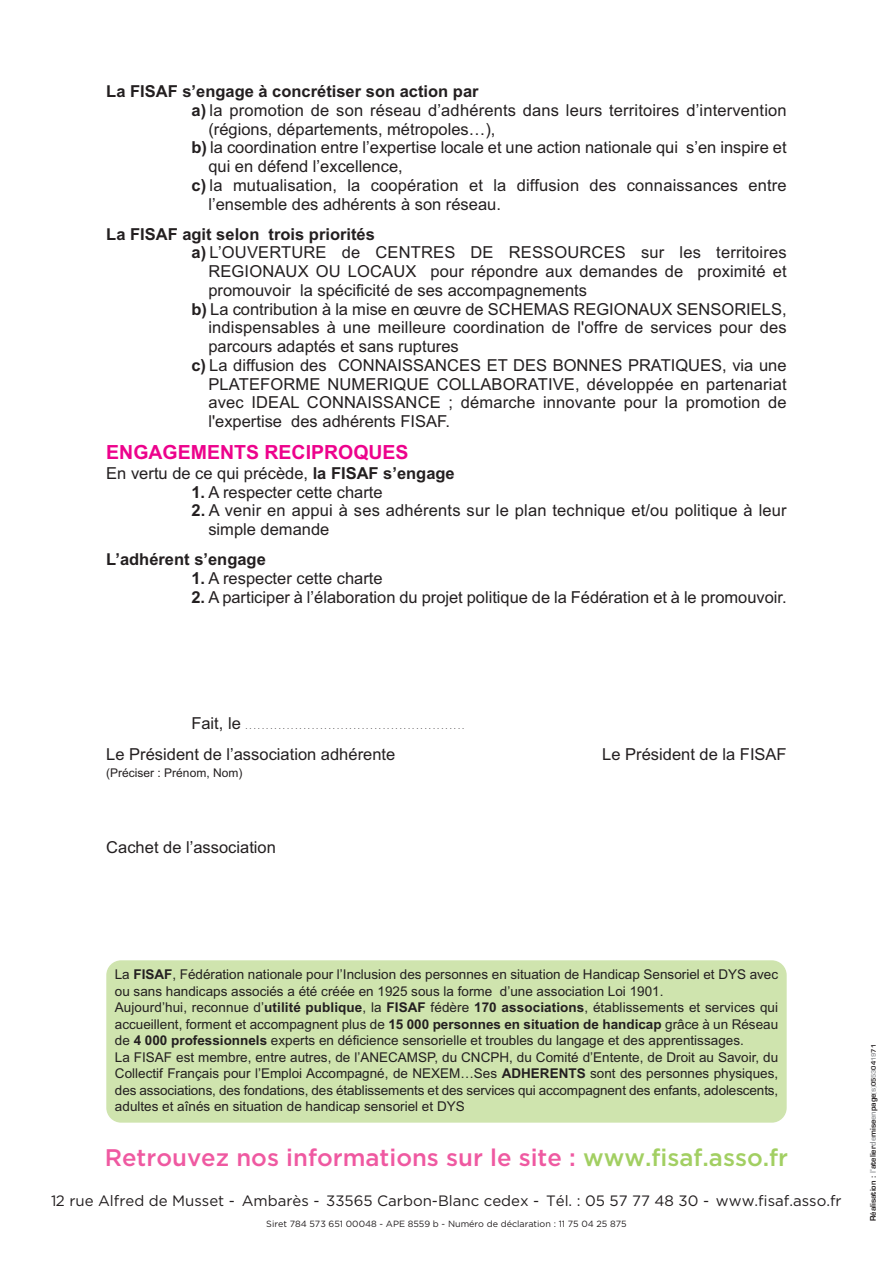
<style>
.page{position:relative;width:893px;height:1263px;background:#fff}
.page>*{position:absolute;margin:0;border:0;box-sizing:border-box;transform-origin:0 0}
.t1{font:500 24px "Gotham";color:#ef59a1}
.t2{font:700 19.5px "Arial";color:#ed028c}
.t3{font:16.5px/18.8px "Arial";color:#231f20}
.t4{font:700 16.5px "Arial";color:#231f20}
.t5{font:15px "Gotham";color:#231f20}
.t6{font:13.5px/16.5px "Arial";color:#231f20}
.t7{font:12px "Arial";color:#231f20}
.t8{font:9px "Gotham";color:#231f20}
.t9{font:7.5px "Arial";color:#231f20}
.t10{font:600 7.5px "Eurostile";color:#231f20}
.s1{font-weight:700}
.s2{font-size:16.5px}
.s3{color:#a2cf62}
.s4{color:#939598}
.s5{font-weight:400;font-size:6px;color:#939598}
.s6{font-size:6px}
.s7{font-size:6px;color:#939598}
</style>
<div class="page">
<div style="left:106px;top:960px;width:681px;height:163px;background:#cfe4ae;border-radius:15px"></div>
<p class="t4" style="left:106px;top:82px;width:374px">La FISAF s’engage à concrétiser son action par</p>
<p class="t3" style="left:191px;top:101px;width:597px"><span class="s1">a)</span> la promotion de son réseau d’adhérents dans leurs territoires d’intervention</p>
<p class="t3" style="left:208px;top:119px;width:289px">(régions, départements, métropoles…),</p>
<p class="t3" style="left:191px;top:138px;width:597px"><span class="s1">b)</span> la coordination entre l’expertise locale et une action nationale qui s’en inspire et</p>
<p class="t3" style="left:208px;top:157px;width:196px">qui en défend l’excellence,</p>
<p class="t3" style="left:191px;top:176px;width:597px"><span class="s1">c)</span> la mutualisation, la coopération et la diffusion des connaissances entre</p>
<p class="t3" style="left:208px;top:194px;width:294px">l’ensemble des adhérents à son réseau.</p>
<p class="t4" style="left:106px;top:224px;width:270px">La FISAF agit selon trois priorités</p>
<p class="t3" style="left:191px;top:243px;width:597px"><span class="s1">a)</span> L’OUVERTURE de CENTRES DE RESSOURCES sur les territoires</p>
<p class="t3" style="left:208px;top:262px;width:580px">REGIONAUX OU LOCAUX pour répondre aux demandes de proximité et</p>
<p class="t3" style="left:208px;top:281px;width:380px">promouvoir la spécificité de ses accompagnements</p>
<p class="t3" style="left:191px;top:299px;width:597px"><span class="s1">b)</span> La contribution à la mise en œuvre de SCHEMAS REGIONAUX SENSORIELS,</p>
<p class="t3" style="left:208px;top:318px;width:580px">indispensables à une meilleure coordination de l'offre de services pour des</p>
<p class="t3" style="left:208px;top:337px;width:252px">parcours adaptés et sans ruptures</p>
<p class="t3" style="left:191px;top:356px;width:597px"><span class="s1">c)</span> La diffusion des CONNAISSANCES ET DES BONNES PRATIQUES, via une</p>
<p class="t3" style="left:208px;top:374px;width:580px">PLATEFORME NUMERIQUE COLLABORATIVE, développée en partenariat</p>
<p class="t3" style="left:208px;top:393px;width:580px">avec IDEAL CONNAISSANCE ; démarche innovante pour la promotion de</p>
<p class="t3" style="left:208px;top:412px;width:243px">l'expertise des adhérents FISAF.</p>
<p class="t2" style="left:106px;top:441px;width:304px">ENGAGEMENTS RECIPROQUES</p>
<p class="t3" style="left:106px;top:464px;width:350px">En vertu de ce qui précède, <span class="s1">la FISAF s’engage</span></p>
<p class="t3" style="left:191px;top:482px;width:193px"><span class="s1">1.</span> A respecter cette charte</p>
<p class="t3" style="left:208px;top:501px;width:580px;text-indent:-17px"><span class="s1">2.</span> A venir en appui à ses adhérents sur le plan technique et/ou politique à leur simple demande</p>
<p class="t4" style="left:106px;top:550px;width:161px">L’adhérent s’engage</p>
<p class="t3" style="left:191px;top:569px;width:193px"><span class="s1">1.</span> A respecter cette charte</p>
<p class="t3" style="left:191px;top:587px;width:597px"><span class="s1">2.</span> A participer à l’élaboration du projet politique de la Fédération et à le promouvoir.</p>
<p class="t9" style="left:191px;top:722px;width:274px"><span class="s2">Fait, le</span> . . . . . . . . . . . . . . . . . . . . . . . . . . . . . . . . . . . . . . . . . . . . . . . . . . . . .</p>
<p class="t3" style="left:106px;top:745px;width:290px">Le Président de l’association adhérente</p>
<p class="t3" style="left:602px;top:745px;width:186px">Le Président de la FISAF</p>
<p class="t7" style="left:106px;top:765px;width:138px">(Préciser : Prénom, Nom)</p>
<p class="t3" style="left:106px;top:838px;width:171px">Cachet de l’association</p>
<p class="t6" style="left:115px;top:966px;width:665px">La <span class="s1">FISAF</span>, Fédération nationale pour l’Inclusion des personnes en situation de Handicap Sensoriel et DYS avec ou sans handicaps associés a été créée en 1925 sous la forme d’une association Loi 1901.<br>Aujourd’hui, reconnue d’<span class="s1">utilité publique</span>, la <span class="s1">FISAF</span> fédère <span class="s1">170 associations</span>, établissements et services qui accueillent, forment et accompagnent plus de <span class="s1">15 000 personnes en situation de handicap</span> grâce à un Réseau de <span class="s1">4 000 professionnels</span> experts en déficience sensorielle et troubles du langage et des apprentissages.<br>La FISAF est membre, entre autres, de l’ANECAMSP, du CNCPH, du Comité d’Entente, de Droit au Savoir, du Collectif Français pour l’Emploi Accompagné, de NEXEM…Ses <span class="s1">ADHERENTS</span> sont des personnes physiques, des associations, des fondations, des établissements et des services qui accompagnent des enfants, adolescents, adultes et aînés en situation de handicap sensoriel et DYS</p>
<h1 class="t1" style="left:105px;top:1144px;width:685px">Retrouvez nos informations sur le site : <span class="s3">www.fisaf.asso.fr</span></h1>
<p class="t5" style="left:51px;top:1192px;width:792px">12 rue Alfred de Musset - Ambarès - 33565 Carbon-Blanc cedex - Tél. : 05 57 77 48 30 - www.fisaf.asso.fr</p>
<p class="t8" style="left:266px;top:1219px;width:362px">Siret 784 573 651 00048 - APE 8559 b - Numéro de déclaration : 11 75 04 25 875</p>
<p class="t10" style="left:870px;top:1221px;width:178px;rotate:-90deg">Réalisation : <span class="s4">l’</span>atelier<span class="s4">de</span>mise<span class="s4">en</span>page<span class="s5">(</span><span class="s4">s</span><span class="s5">)</span><span class="s6">05</span><span class="s7">53</span><span class="s6">04</span><span class="s7">19</span><span class="s6">71</span></p>
</div>
